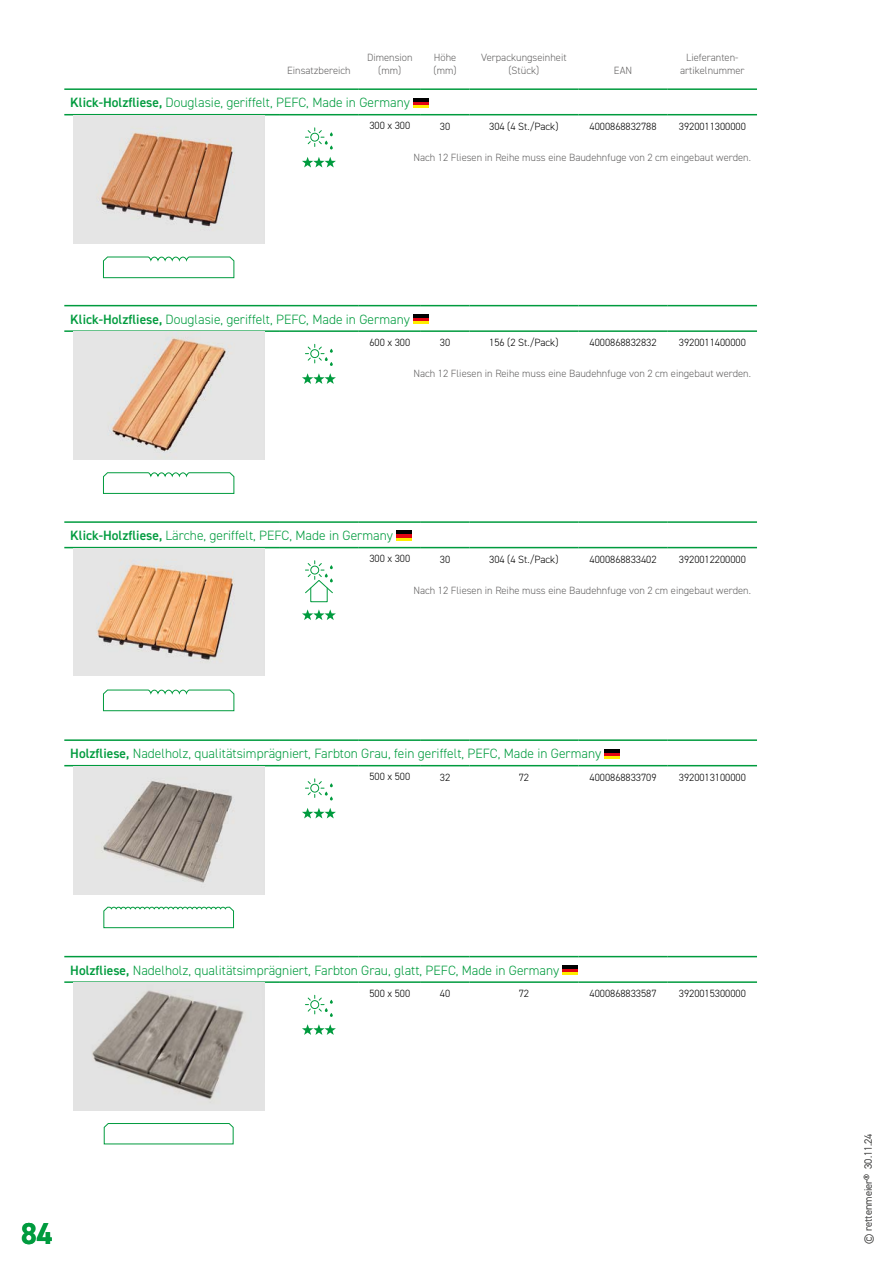
<style>
.page{position:relative;width:893px;height:1263px;background:#fff}
.page>*{position:absolute;margin:0;border:0;box-sizing:border-box;transform-origin:0 0}
.t1{font:700 30.3px "DIN2014";color:#009b3e;scale:.96 1}
.t2{font:300 13.5px "DIN2014";color:#009b3e}
.t3{font:300 10.5px/12.6px "DIN2014";color:#646363;text-align:center}
.t4{font:300 10.5px "DIN2014";color:#000}
.t5{font:300 10.5px "DIN2014";color:#575756}
.s1{font-weight:600}
</style>
<div class="page">
<hr style="left:279px;top:114px;width:80px;height:1px;background:#009b3e">
<hr style="left:359px;top:114px;width:62px;height:1px;background:#009b3e">
<hr style="left:421px;top:114px;width:48px;height:1px;background:#009b3e">
<hr style="left:469px;top:114px;width:109px;height:1px;background:#009b3e">
<hr style="left:578px;top:114px;width:90px;height:1px;background:#009b3e">
<hr style="left:668px;top:114px;width:89px;height:1px;background:#009b3e">
<hr style="left:64px;top:88px;width:215px;height:2px;background:#009b3e">
<hr style="left:279px;top:88px;width:80px;height:2px;background:#009b3e">
<hr style="left:359px;top:88px;width:62px;height:2px;background:#009b3e">
<hr style="left:421px;top:88px;width:48px;height:2px;background:#009b3e">
<hr style="left:469px;top:88px;width:109px;height:2px;background:#009b3e">
<hr style="left:578px;top:88px;width:90px;height:2px;background:#009b3e">
<hr style="left:668px;top:88px;width:89px;height:2px;background:#009b3e">
<hr style="left:64px;top:114px;width:215px;height:1px;background:#009b3e">
<hr style="left:413px;top:104px;width:15px;height:3px;background:#ffed00">
<hr style="left:413px;top:101px;width:15px;height:3px;background:#e30613">
<hr style="left:413px;top:98px;width:15px;height:3px;background:#000">
<img style="left:73px;top:115px;width:191px;height:128px">
<svg style="left:103px;top:256px;width:132px;height:22px"></svg>
<svg style="left:305px;top:128px;width:28px;height:21px"></svg>
<svg style="left:302px;top:157px;width:34px;height:10px"></svg>
<hr style="left:279px;top:330px;width:80px;height:2px;background:#009b3e">
<hr style="left:359px;top:330px;width:62px;height:2px;background:#009b3e">
<hr style="left:421px;top:330px;width:48px;height:2px;background:#009b3e">
<hr style="left:469px;top:330px;width:109px;height:2px;background:#009b3e">
<hr style="left:578px;top:330px;width:90px;height:2px;background:#009b3e">
<hr style="left:668px;top:330px;width:89px;height:2px;background:#009b3e">
<hr style="left:64px;top:305px;width:215px;height:1px;background:#009b3e">
<hr style="left:279px;top:305px;width:80px;height:1px;background:#009b3e">
<hr style="left:359px;top:305px;width:62px;height:1px;background:#009b3e">
<hr style="left:421px;top:305px;width:48px;height:1px;background:#009b3e">
<hr style="left:469px;top:305px;width:109px;height:1px;background:#009b3e">
<hr style="left:578px;top:305px;width:90px;height:1px;background:#009b3e">
<hr style="left:668px;top:305px;width:89px;height:1px;background:#009b3e">
<hr style="left:64px;top:330px;width:215px;height:2px;background:#009b3e">
<hr style="left:413px;top:321px;width:15px;height:3px;background:#ffed00">
<svg style="left:413px;top:317px;width:15px;height:4px"></svg>
<hr style="left:413px;top:314px;width:15px;height:3px;background:#000">
<img style="left:73px;top:332px;width:191px;height:127px">
<svg style="left:103px;top:472px;width:132px;height:22px"></svg>
<svg style="left:305px;top:344px;width:28px;height:22px"></svg>
<svg style="left:302px;top:373px;width:34px;height:11px"></svg>
<hr style="left:279px;top:547px;width:80px;height:1px;background:#009b3e">
<hr style="left:359px;top:547px;width:62px;height:1px;background:#009b3e">
<hr style="left:421px;top:547px;width:48px;height:1px;background:#009b3e">
<hr style="left:469px;top:547px;width:109px;height:1px;background:#009b3e">
<hr style="left:578px;top:547px;width:90px;height:1px;background:#009b3e">
<hr style="left:668px;top:547px;width:89px;height:1px;background:#009b3e">
<hr style="left:64px;top:521px;width:215px;height:2px;background:#009b3e">
<hr style="left:279px;top:521px;width:80px;height:2px;background:#009b3e">
<hr style="left:359px;top:521px;width:62px;height:2px;background:#009b3e">
<hr style="left:421px;top:521px;width:48px;height:2px;background:#009b3e">
<hr style="left:469px;top:521px;width:109px;height:2px;background:#009b3e">
<hr style="left:578px;top:521px;width:90px;height:2px;background:#009b3e">
<hr style="left:668px;top:521px;width:89px;height:2px;background:#009b3e">
<hr style="left:64px;top:547px;width:215px;height:1px;background:#009b3e">
<hr style="left:396px;top:537px;width:15px;height:3px;background:#ffed00">
<hr style="left:396px;top:534px;width:15px;height:3px;background:#e30613">
<hr style="left:396px;top:531px;width:15px;height:3px;background:#000">
<img style="left:73px;top:548px;width:191px;height:128px">
<svg style="left:103px;top:689px;width:132px;height:22px"></svg>
<div style="left:310px;top:588px;width:18px;height:14px;border:1px solid #009b3e"></div>
<svg style="left:305px;top:561px;width:28px;height:33px"></svg>
<svg style="left:302px;top:609px;width:34px;height:11px"></svg>
<hr style="left:279px;top:765px;width:80px;height:1px;background:#009b3e">
<hr style="left:359px;top:765px;width:62px;height:1px;background:#009b3e">
<hr style="left:421px;top:765px;width:48px;height:1px;background:#009b3e">
<hr style="left:469px;top:765px;width:109px;height:1px;background:#009b3e">
<hr style="left:578px;top:765px;width:90px;height:1px;background:#009b3e">
<hr style="left:668px;top:765px;width:89px;height:1px;background:#009b3e">
<hr style="left:64px;top:739px;width:215px;height:2px;background:#009b3e">
<hr style="left:279px;top:739px;width:80px;height:2px;background:#009b3e">
<hr style="left:359px;top:739px;width:62px;height:2px;background:#009b3e">
<hr style="left:421px;top:739px;width:48px;height:2px;background:#009b3e">
<hr style="left:469px;top:739px;width:109px;height:2px;background:#009b3e">
<hr style="left:578px;top:739px;width:90px;height:2px;background:#009b3e">
<hr style="left:668px;top:739px;width:89px;height:2px;background:#009b3e">
<hr style="left:64px;top:765px;width:215px;height:1px;background:#009b3e">
<hr style="left:605px;top:755px;width:15px;height:3px;background:#ffed00">
<hr style="left:605px;top:752px;width:15px;height:3px;background:#e30613">
<hr style="left:605px;top:749px;width:15px;height:3px;background:#000">
<img style="left:73px;top:766px;width:191px;height:128px">
<svg style="left:103px;top:906px;width:131px;height:22px"></svg>
<svg style="left:305px;top:779px;width:28px;height:21px"></svg>
<svg style="left:302px;top:808px;width:34px;height:10px"></svg>
<hr style="left:279px;top:981px;width:80px;height:2px;background:#009b3e">
<hr style="left:359px;top:981px;width:62px;height:2px;background:#009b3e">
<hr style="left:421px;top:981px;width:48px;height:2px;background:#009b3e">
<hr style="left:469px;top:981px;width:109px;height:2px;background:#009b3e">
<hr style="left:578px;top:981px;width:90px;height:2px;background:#009b3e">
<hr style="left:668px;top:981px;width:89px;height:2px;background:#009b3e">
<hr style="left:64px;top:956px;width:215px;height:1px;background:#009b3e">
<hr style="left:279px;top:956px;width:80px;height:1px;background:#009b3e">
<hr style="left:359px;top:956px;width:62px;height:1px;background:#009b3e">
<hr style="left:421px;top:956px;width:48px;height:1px;background:#009b3e">
<hr style="left:469px;top:956px;width:109px;height:1px;background:#009b3e">
<hr style="left:578px;top:956px;width:90px;height:1px;background:#009b3e">
<hr style="left:668px;top:956px;width:89px;height:1px;background:#009b3e">
<hr style="left:64px;top:981px;width:215px;height:2px;background:#009b3e">
<svg style="left:563px;top:971px;width:15px;height:4px"></svg>
<hr style="left:563px;top:968px;width:15px;height:3px;background:#e30613">
<hr style="left:563px;top:965px;width:15px;height:3px;background:#000">
<img style="left:73px;top:983px;width:191px;height:127px">
<svg style="left:103px;top:1123px;width:131px;height:22px"></svg>
<svg style="left:305px;top:995px;width:28px;height:22px"></svg>
<svg style="left:302px;top:1024px;width:34px;height:11px"></svg>
<p class="t3" style="left:287px;top:64px;width:65px">Einsatzbereich</p>
<p class="t3" style="left:367px;top:51px;width:47px">Dimension (mm)</p>
<p class="t3" style="left:434px;top:51px;width:25px;text-align:left">Höhe (mm)</p>
<p class="t3" style="left:481px;top:51px;width:87px">Verpackungseinheit (Stück)</p>
<p class="t3" style="left:614px;top:64px;width:20px">EAN</p>
<p class="t3" style="left:680px;top:51px;width:66px">Lieferanten&shy;artikelnummer</p>
<p class="t2" style="left:70px;top:94px;width:341px"><span class="s1">Klick-Holzfliese,</span> Douglasie, geriffelt, PEFC, Made in Germany</p>
<p class="t4" style="left:369px;top:119px;width:42px">300 x 300</p>
<p class="t4" style="left:440px;top:120px;width:12px">30</p>
<p class="t4" style="left:489px;top:120px;width:71px">304 (4 St./Pack)</p>
<p class="t4" style="left:590px;top:120px;width:68px">4000868832788</p>
<p class="t4" style="left:679px;top:120px;width:68px">3920011300000</p>
<p class="t3" style="left:413px;top:151px;width:339px">Nach 12 Fliesen in Reihe muss eine Baudehnfuge von 2 cm eingebaut werden.</p>
<p class="t2" style="left:70px;top:311px;width:341px"><span class="s1">Klick-Holzfliese,</span> Douglasie, geriffelt, PEFC, Made in Germany</p>
<p class="t4" style="left:369px;top:336px;width:42px">600 x 300</p>
<p class="t4" style="left:440px;top:336px;width:12px">30</p>
<p class="t4" style="left:489px;top:336px;width:71px">156 (2 St./Pack)</p>
<p class="t4" style="left:590px;top:336px;width:68px">4000868832832</p>
<p class="t4" style="left:679px;top:336px;width:68px">3920011400000</p>
<p class="t3" style="left:413px;top:368px;width:339px">Nach 12 Fliesen in Reihe muss eine Baudehnfuge von 2 cm eingebaut werden.</p>
<p class="t2" style="left:70px;top:527px;width:324px"><span class="s1">Klick-Holzfliese,</span> Lärche, geriffelt, PEFC, Made in Germany</p>
<p class="t4" style="left:369px;top:552px;width:42px">300 x 300</p>
<p class="t4" style="left:440px;top:553px;width:12px">30</p>
<p class="t4" style="left:489px;top:553px;width:71px">304 (4 St./Pack)</p>
<p class="t4" style="left:590px;top:553px;width:68px">4000868833402</p>
<p class="t4" style="left:679px;top:553px;width:68px">3920012200000</p>
<p class="t3" style="left:413px;top:584px;width:339px">Nach 12 Fliesen in Reihe muss eine Baudehnfuge von 2 cm eingebaut werden.</p>
<p class="t2" style="left:70px;top:745px;width:532px"><span class="s1">Holzfliese,</span> Nadelholz, qualitätsimprägniert, Farbton Grau, fein geriffelt, PEFC, Made in Germany</p>
<p class="t4" style="left:369px;top:770px;width:42px">500 x 500</p>
<p class="t4" style="left:440px;top:771px;width:12px">32</p>
<p class="t4" style="left:519px;top:771px;width:12px">72</p>
<p class="t4" style="left:590px;top:771px;width:68px">4000868833709</p>
<p class="t4" style="left:679px;top:771px;width:68px">3920013100000</p>
<p class="t2" style="left:70px;top:962px;width:491px"><span class="s1">Holzfliese,</span> Nadelholz, qualitätsimprägniert, Farbton Grau, glatt, PEFC, Made in Germany</p>
<p class="t4" style="left:369px;top:987px;width:42px">500 x 500</p>
<p class="t4" style="left:440px;top:987px;width:12px">40</p>
<p class="t4" style="left:519px;top:987px;width:12px">72</p>
<p class="t4" style="left:590px;top:987px;width:68px">4000868833587</p>
<p class="t4" style="left:679px;top:987px;width:68px">3920015300000</p>
<h1 class="t1" style="left:21px;top:1213px;width:34px">84</h1>
<p class="t5" style="left:862px;top:1244px;width:112px;rotate:-90deg">© rettenmeier® 30.11.24</p>
</div>
